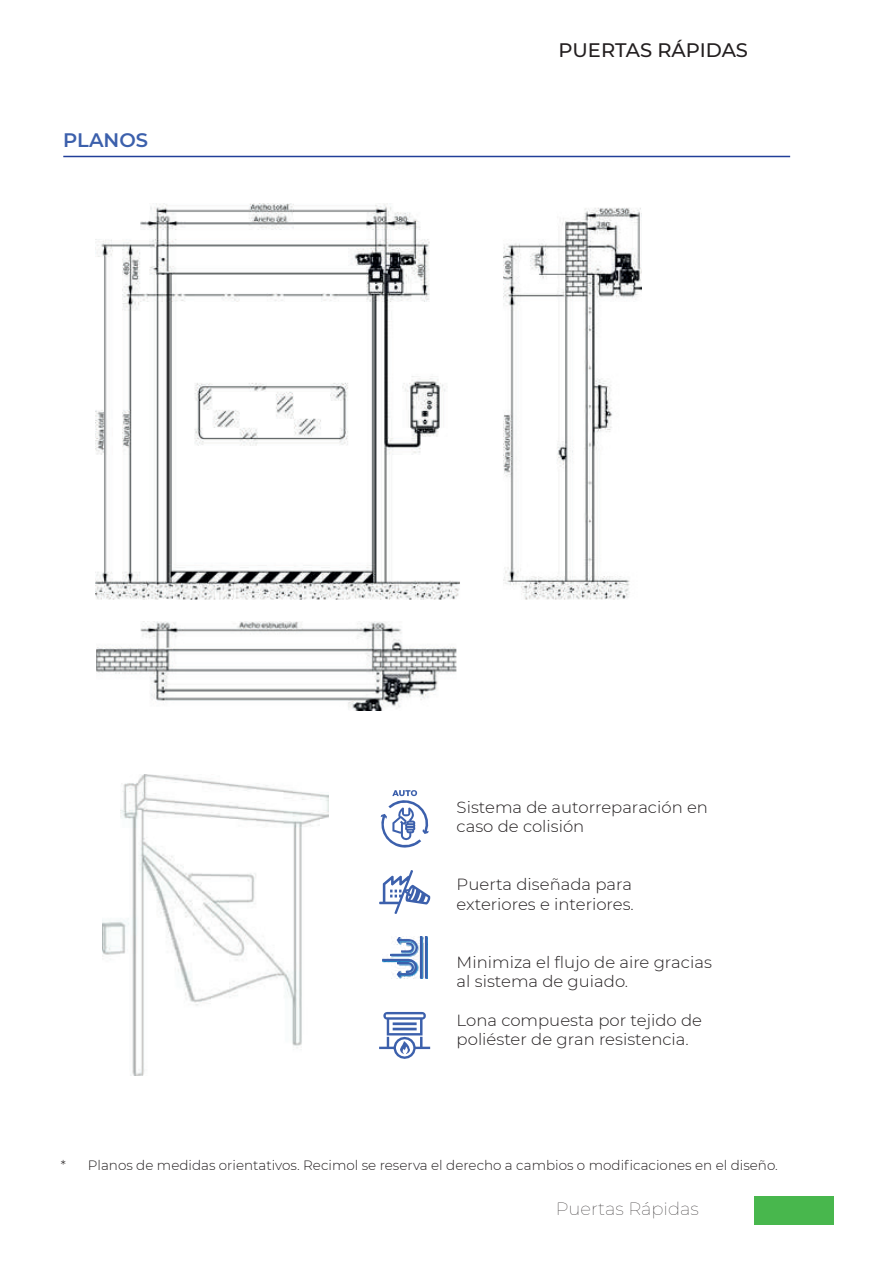
<style>
.page{position:relative;width:893px;height:1263px;background:#fff}
.page>*{position:absolute;margin:0;border:0;box-sizing:border-box;transform-origin:0 0}
.t1{font:500 19.5px "Montserrat";color:#231f20}
.t2{font:600 19.5px "Montserrat";color:#3c60ac}
.t3{font:100 18px "Montserrat";color:#231f20}
.t4{font:300 16.05px/19.4px "Montserrat";color:#231f20}
.t5{font:300 13.5px "Montserrat";color:#231f20}
</style>
<div class="page">
<hr style="left:63px;top:156px;width:727px;height:1px;background:#223f99">
<div style="left:754px;top:1196px;width:80px;height:29px;background:#48b74d"></div>
<img style="left:95px;top:203px;width:547px;height:507px">
<img style="left:103px;top:774px;width:226px;height:302px">
<img style="left:382px;top:936px;width:43px;height:42px">
<hr style="left:425px;top:936px;width:2px;height:42px;background:#3c60ac">
<hr style="left:420px;top:936px;width:2px;height:42px;background:#3c60ac">
<svg style="left:382px;top:959px;width:35px;height:18px"></svg>
<img style="left:391px;top:937px;width:26px;height:19px">
<svg style="left:379px;top:1012px;width:51px;height:47px"></svg>
<svg style="left:381px;top:790px;width:48px;height:57px"></svg>
<svg style="left:379px;top:870px;width:51px;height:44px"></svg>
<p class="t2" style="left:63px;top:126px;width:86px">PLANOS</p>
<p class="t1" style="left:559px;top:37px;width:191px">PUERTAS RÁPIDAS</p>
<p class="t4" style="left:457px;top:797px;width:253px">Sistema de autorreparación en caso de colisión</p>
<p class="t4" style="left:457px;top:874px;width:179px">Puerta diseñada para exteriores e interiores.</p>
<p class="t4" style="left:457px;top:952px;width:257px">Minimiza el flujo de aire gracias al sistema de guiado.</p>
<p class="t4" style="left:457px;top:1010px;width:247px">Lona compuesta por tejido de poliéster de gran resistencia.</p>
<p class="t5" style="left:61px;top:1156px;width:718px">* Planos de medidas orientativos. Recimol se reserva el derecho a cambios o modificaciones en el diseño.</p>
<p class="t3" style="left:556px;top:1197px;width:145px">Puertas Rápidas</p>
</div>
